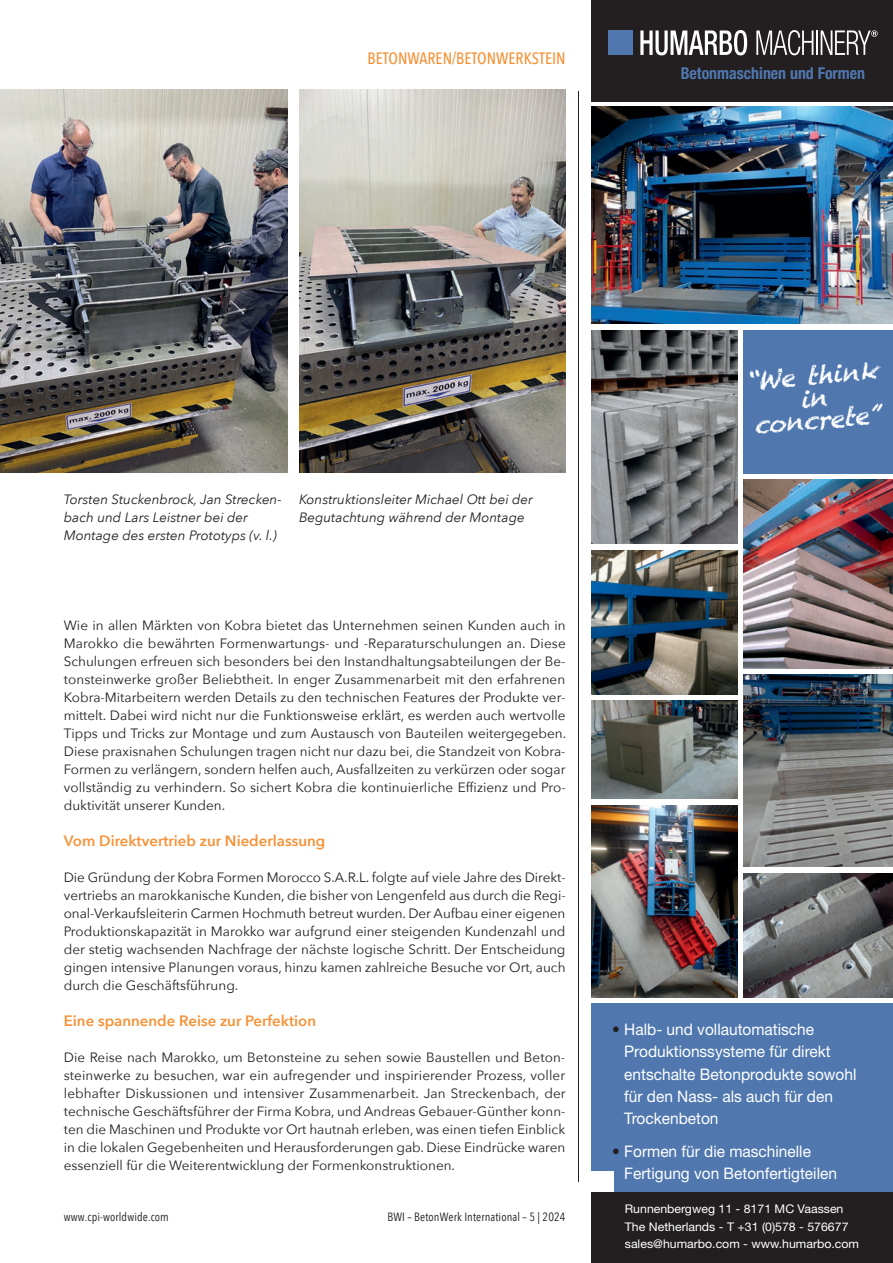
<style>
.page{position:relative;width:893px;height:1263px;background:#fff}
.page>*{position:absolute;margin:0;border:0;box-sizing:border-box;transform-origin:0 0}
.t1{font:italic 24.6px/22.4px "Chalkduster";color:#fff;text-align:center}
.t2{font:500 16.5px "Avenir Next Condensed";color:#f69238}
.t3{font:700 condensed 16.35px "Helvetica Neue";color:#5078af}
.t4{font:15.9px/22.4px "Helvetica Neue";color:#fff}
.t5{font:600 15px "Avenir Next";color:#f69238}
.t6{font:13.5px/18px "Avenir Next";color:#231f20;text-align:justify}
.t7{font:italic 13.5px/18px "Avenir Next";color:#231f20}
.t8{font:12px/17.5px "Helvetica Neue";color:#fff}
.t9{font:12px "Avenir Next Condensed";letter-spacing:.01em;color:#231f20}
.s1{color:#231f20}
</style>
<div class="page">
<hr style="left:578px;top:91px;width:1px;height:1091px;background:#231f20">
<img style="left:0;top:89px;width:287px;height:383px">
<img style="left:299px;top:89px;width:267px;height:383px">
<svg style="left:591px;top:330px;width:302px;height:674px"></svg>
<div style="left:591px;top:0;width:302px;height:102px;background:#231f20"></div>
<svg style="left:640px;top:30px;width:107px;height:25px"></svg>
<svg style="left:756px;top:30px;width:57px;height:25px"></svg>
<hr style="left:816px;top:31px;width:2px;height:24px;background:#fff">
<svg style="left:821px;top:30px;width:57px;height:25px"></svg>
<div style="left:608px;top:31px;width:24px;height:24px;background:#5078af"></div>
<div style="left:591px;top:1004px;width:302px;height:189px;background:#5078af"></div>
<img style="left:591px;top:106px;width:302px;height:218px">
<img style="left:591px;top:550px;width:146px;height:145px">
<div style="left:744px;top:330px;width:149px;height:143px;background:#5078af"></div>
<img style="left:591px;top:701px;width:146px;height:98px">
<img style="left:591px;top:805px;width:146px;height:192px">
<img style="left:744px;top:480px;width:149px;height:188px">
<div style="left:591px;top:1171px;width:23px;height:21px;background:#fff"></div>
<div style="left:591px;top:1192px;width:302px;height:71px;background:#231f20"></div>
<img style="left:591px;top:330px;width:146px;height:214px">
<img style="left:744px;top:675px;width:149px;height:191px">
<img style="left:744px;top:873px;width:149px;height:124px">
<p class="t2" style="left:368px;top:49px;width:199px">BETONWAREN/BETONWERKSTEIN</p>
<p class="t3" style="left:681px;top:63px;width:186px">Betonmaschinen und Formen</p>
<p class="t7" style="left:64px;top:490px;width:219px">Torsten Stuckenbrock, Jan Strecken&shy;bach und Lars Leistner bei der<br>Montage des ersten Prototyps (v. l.)</p>
<p class="t7" style="left:299px;top:490px;width:235px">Konstruktionsleiter Michael Ott bei der<br>Begutachtung während der Montage</p>
<p class="t6" style="left:64px;top:616px;width:504px">Wie in allen Märkten von Kobra bietet das Unternehmen seinen Kunden auch in Marokko die bewährten Formenwartungs- und -Reparaturschulungen an. Diese Schulungen erfreuen sich besonders bei den Instandhaltungsabteilungen der Be&shy;tonsteinwerke großer Beliebtheit. In enger Zusammenarbeit mit den erfahrenen Kobra-Mitarbeitern werden Details zu den technischen Features der Produkte ver&shy;mittelt. Dabei wird nicht nur die Funktionsweise erklärt, es werden auch wertvolle Tipps und Tricks zur Montage und zum Austausch von Bauteilen weitergegeben.<br>Diese praxisnahen Schulungen tragen nicht nur dazu bei, die Standzeit von Kobra-Formen zu verlängern, sondern helfen auch, Ausfallzeiten zu verkürzen oder sogar vollständig zu verhindern. So sichert Kobra die kontinuierliche Effizienz und Pro&shy;duktivität unserer Kunden.</p>
<p class="t5" style="left:64px;top:828px;width:263px">Vom Direktvertrieb zur Niederlassung</p>
<p class="t6" style="left:64px;top:868px;width:503px">Die Gründung der Kobra Formen Morocco S.A.R.L. folgte auf viele Jahre des Direkt&shy;vertriebs an marokkanische Kunden, die bisher von Lengenfeld aus durch die Regi&shy;onal-Verkaufsleiterin Carmen Hochmuth betreut wurden. Der Aufbau einer eigenen Produktionskapazität in Marokko war aufgrund einer steigenden Kundenzahl und der stetig wachsenden Nachfrage der nächste logische Schritt. Der Entscheidung gingen intensive Planungen voraus, hinzu kamen zahlreiche Besuche vor Ort, auch durch die Geschäftsführung.</p>
<p class="t5" style="left:64px;top:1008px;width:254px">Eine spannende Reise zur Perfektion</p>
<p class="t6" style="left:64px;top:1048px;width:503px">Die Reise nach Marokko, um Betonsteine zu sehen sowie Baustellen und Beton&shy;steinwerke zu besuchen, war ein aufregender und inspirierender Prozess, voller lebhafter Diskussionen und intensiver Zusammenarbeit. Jan Streckenbach, der technische Geschäftsführer der Firma Kobra, und Andreas Gebauer-Günther konn&shy;ten die Maschinen und Produkte vor Ort hautnah erleben, was einen tiefen Einblick in die lokalen Gegebenheiten und Herausforderungen gab. Diese Eindrücke waren essenziell für die Weiterentwicklung der Formenkonstruktionen.</p>
<p class="t9" style="left:64px;top:1207px;width:107px">www.cpi-worldwide.com</p>
<p class="t9" style="left:387px;top:1207px;width:180px">BWI – BetonWerk International – 5 | 2024</p>
<h1 class="t1" style="left:745px;top:370px;width:134px;rotate:-5deg">“We think in concrete”</h1>
<p class="t4" style="left:624px;top:1018px;width:234px;text-indent:-12px"><span class="s1">•</span> Halb- und vollautomatische<br>Produktionssysteme für direkt entschalte Betonprodukte sowohl für den Nass- als auch für den<br>Trockenbeton</p>
<p class="t4" style="left:624px;top:1140px;width:214px;text-indent:-12px"><span class="s1">•</span> Formen für die maschinelle<br>Fertigung von Betonfertigteilen</p>
<p class="t8" style="left:625px;top:1200px;width:236px">Runnenbergweg 11 - 8171 MC Vaassen<br>The Netherlands - T +31 (0)578 - 576677 sales@humarbo.com - www.humarbo.com</p>
</div>
